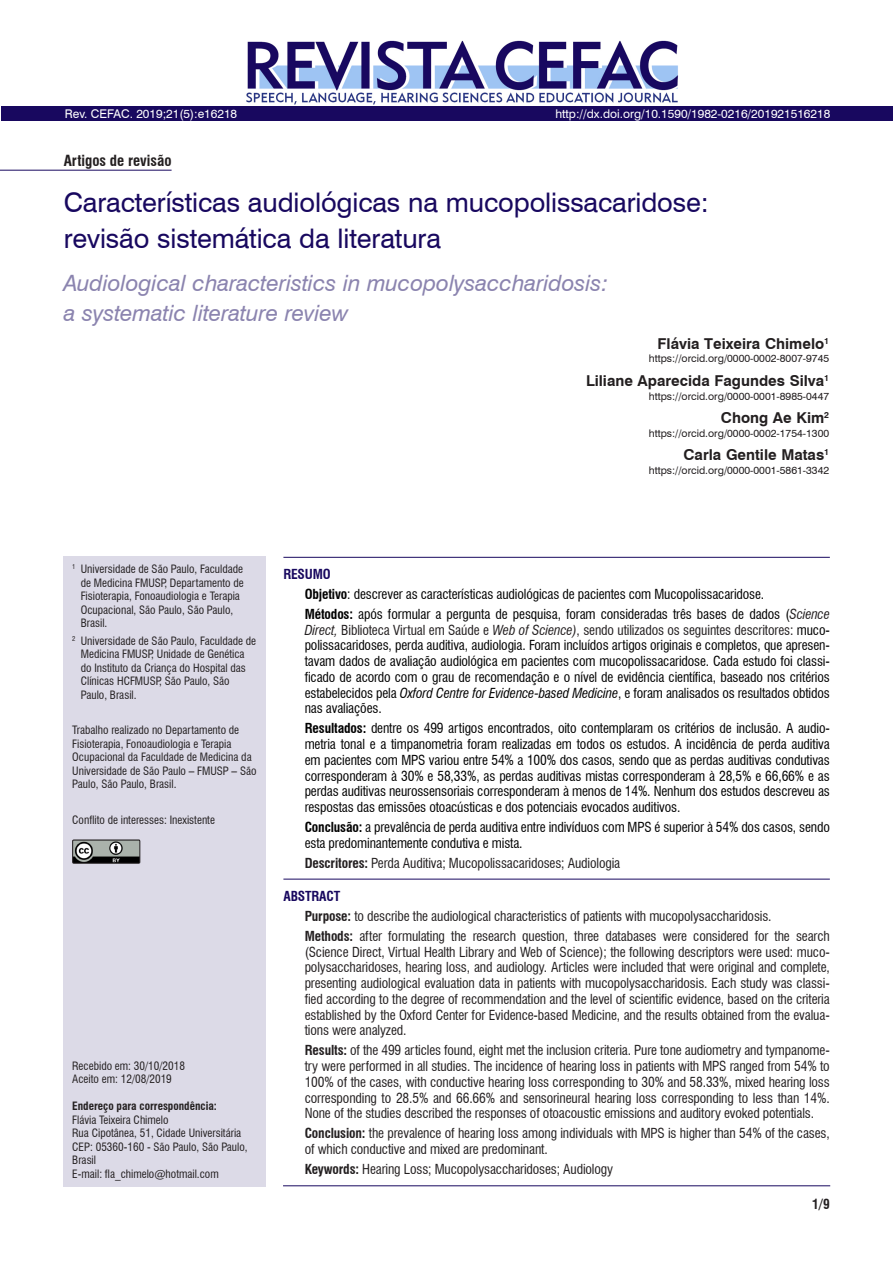
<style>
.page{position:relative;width:893px;height:1263px;background:#fff}
.page>*{position:absolute;margin:0;border:0;box-sizing:border-box;transform-origin:0 0}
.Titulo{font:27px/36px "Swiss 721 BT";letter-spacing:-.005em;color:#18085f}
.Titulo_ingles{font:italic 22.5px/30px "Swiss 721 BT";letter-spacing:-.005em;color:#8b84af}
.Autor{font:700 15px "Swiss 721 BT";color:#231f20}
.Tipo_de_artigo{font:700 condensed 15px "Swiss 721 BT";color:#231f20}
.Resumo{font:condensed 13.5px/15.8px "Swiss 721 BT";letter-spacing:-.01em;color:#231f20;text-align:justify}
.Resumo-2{font:condensed 13.5px/15.8px "Swiss 721 BT";letter-spacing:-.01em;color:#000;text-align:justify}
.Resumo_título{font:700 condensed 13.5px "Swiss 721 BT";letter-spacing:-.01em;color:#18085f}
.Cabeço_autor_esquer{font:700 condensed 13.5px "Swiss 721 BT";color:#231f20}
.DOI_-_variável_1{font:12px "Swiss 721 BT";color:#fff}
.Legenda_bibliográfi{font:12px "Swiss 721 BT";color:#fff}
.Notas{font:condensed 11.25px/13.5px "Swiss 721 BT";color:#231f20}
.Endereço_correspond{font:condensed 11.25px/13.5px "Swiss 721 BT";color:#231f20}
.Notas_sem_paragrafo{font:condensed 11.25px/13.5px "Swiss 721 BT";color:#231f20}
.Endereço_correspond-2{font:700 condensed 11.25px "Swiss 721 BT";color:#231f20}
.ORCID{font:10.5px "Swiss 721 BT";color:#231f20}
.s1{font-weight:700}
.s2{font-style:italic;color:#231f20}
.s3{color:#231f20}
.s4{font-style:italic}
</style>
<div class="page">
<div style="left:64px;top:556px;width:202px;height:630px;background:#dcdae7"></div>
<img style="left:74px;top:842px;width:64px;height:19px">
<div style="left:72px;top:840px;width:68px;height:23px;border:1px solid #231f20"></div>
<hr style="left:283px;top:557px;width:547px;height:1px;background:#18085f">
<hr style="left:283px;top:879px;width:547px;height:1px;background:#18085f">
<hr style="left:283px;top:1185px;width:547px;height:1px;background:#18085f">
<hr style="left:0;top:170px;width:172px;height:1px;background:#18085f">
<img style="left:246px;top:40px;width:432px;height:65px">
<div style="left:1px;top:106px;width:892px;height:15px;background:#18085f"></div>
<p class="Legenda_bibliográfi" style="left:65px;top:106px;width:174px">Rev. CEFAC. 2019;21(5):e16218</p>
<p class="DOI_-_variável_1" style="left:555px;top:106px;width:276px">http://dx.doi.org/10.1590/1982-0216/201921516218</p>
<p class="Tipo_de_artigo" style="left:64px;top:152px;width:109px">Artigos de revisão</p>
<p class="Titulo" style="left:64px;top:184px;width:646px">Características audiológicas na mucopolissacaridose: revisão sistemática da literatura</p>
<p class="Titulo_ingles" style="left:64px;top:268px;width:546px">Audiological characteristics in mucopolysaccharidosis: a systematic literature review</p>
<p class="Autor" style="left:658px;top:333px;width:173px">Flávia Teixeira Chimelo<sup>1</sup></p>
<p class="ORCID" style="left:649px;top:351px;width:182px">https://orcid.org/0000-0002-8007-9745</p>
<p class="Autor" style="left:586px;top:370px;width:245px">Liliane Aparecida Fagundes Silva<sup>1</sup></p>
<p class="ORCID" style="left:649px;top:388px;width:182px">https://orcid.org/0000-0001-8985-0447</p>
<p class="Autor" style="left:721px;top:407px;width:110px">Chong Ae Kim<sup>2</sup></p>
<p class="ORCID" style="left:649px;top:425px;width:182px">https://orcid.org/0000-0002-1754-1300</p>
<p class="Autor" style="left:683px;top:444px;width:147px">Carla Gentile Matas<sup>1</sup></p>
<p class="ORCID" style="left:649px;top:463px;width:182px">https://orcid.org/0000-0001-5861-3342</p>
<p class="Notas" style="left:81px;top:562px;width:164px;text-indent:-9px"><sup>1</sup> Universidade de São Paulo, Faculdade de Medicina FMUSP, Departamento de<br>Fisioterapia, Fonoaudiologia e Terapia<br>Ocupacional, São Paulo, São Paulo,<br>Brasil.</p>
<p class="Notas" style="left:81px;top:634px;width:177px;text-indent:-9px"><sup>2</sup> Universidade de São Paulo, Faculdade de Medicina FMUSP, Unidade de Genética do Instituto da Criança do Hospital das Clínicas HCFMUSP, São Paulo, São Paulo, Brasil.</p>
<p class="Notas_sem_paragrafo" style="left:72px;top:723px;width:186px">Trabalho realizado no Departamento de Fisioterapia, Fonoaudiologia e Terapia Ocupacional da Faculdade de Medicina da Universidade de São Paulo – FMUSP – São Paulo, São Paulo, Brasil.</p>
<p class="Notas" style="left:72px;top:813px;width:144px">Conflito de interesses: Inexistente</p>
<p class="Endereço_correspond" style="left:72px;top:1059px;width:114px">Recebido em: 30/10/2018</p>
<p class="Endereço_correspond" style="left:72px;top:1072px;width:101px">Aceito em: 12/08/2019</p>
<p class="Endereço_correspond-2" style="left:72px;top:1099px;width:146px">Endereço para correspondência:</p>
<p class="Endereço_correspond" style="left:72px;top:1113px;width:98px">Flávia Teixeira Chimelo</p>
<p class="Endereço_correspond" style="left:72px;top:1126px;width:170px">Rua Cipotânea, 51, Cidade Universitária</p>
<p class="Endereço_correspond" style="left:72px;top:1140px;width:177px">CEP: 05360-160 - São Paulo, São Paulo,<br>Brasil</p>
<p class="Endereço_correspond" style="left:72px;top:1167px;width:148px">E-mail: fla_chimelo@hotmail.com</p>
<p class="Resumo_título" style="left:283px;top:566px;width:49px">RESUMO</p>
<p class="Resumo-2" style="left:305px;top:586px;width:461px"><span class="s1">Objetivo</span>: descrever as características audiológicas de pacientes com Mucopolissacaridose.</p>
<p class="Resumo-2" style="left:305px;top:606px;width:527px"><span class="s1">Métodos:</span> após formular a pergunta de pesquisa, foram consideradas três bases de dados (<span class="s2">Science Direct,</span> <span class="s3">Biblioteca Virtual em Saúde e</span> <span class="s2">Web of Science)</span><span class="s3">, sendo utilizados os seguintes descritores:</span> muco&shy;polissacaridoses, perda auditiva, audiologia. Foram incluídos artigos originais e completos, que apresen&shy;tavam dados de avaliação audiológica em pacientes com mucopolissacaridose. Cada estudo foi classi&shy;ficado de acordo com o grau de recomendação e o nível de evidência científica, baseado nos critérios estabelecidos pela <span class="s4">Oxford Centre for Evidence-based Medicine</span>, e foram analisados os resultados obtidos nas avaliações.</p>
<p class="Resumo-2" style="left:305px;top:721px;width:527px"><span class="s1">Resultados:</span> dentre os 499 artigos encontrados, oito contemplaram os critérios de inclusão. A audio&shy;metria tonal e a timpanometria foram realizadas em todos os estudos. A incidência de perda auditiva em pacientes com MPS variou entre 54% a 100% dos casos, sendo que as perdas auditivas condutivas corresponderam à 30% e 58,33%, as perdas auditivas mistas corresponderam à 28,5% e 66,66% e as perdas auditivas neurossensoriais corresponderam à menos de 14%. Nenhum dos estudos descreveu as respostas das emissões otoacústicas e dos potenciais evocados auditivos.</p>
<p class="Resumo-2" style="left:305px;top:819px;width:527px"><span class="s1">Conclusão:</span> a prevalência de perda auditiva entre indivíduos com MPS é superior à 54% dos casos, sendo esta predominantemente condutiva e mista.</p>
<p class="Resumo" style="left:305px;top:855px;width:317px"><span class="s1">Descritores:</span> Perda Auditiva; Mucopolissacaridoses; Audiologia</p>
<p class="Resumo_título" style="left:283px;top:888px;width:58px">ABSTRACT</p>
<p class="Resumo" style="left:305px;top:908px;width:468px"><span class="s1">Purpose:</span> to describe the audiological characteristics of patients with mucopolysaccharidosis.</p>
<p class="Resumo" style="left:305px;top:928px;width:527px"><span class="s1">Methods:</span> after formulating the research question, three databases were considered for the search (Science Direct, Virtual Health Library and Web of Science); the following descriptors were used: muco&shy;polysaccharidoses, hearing loss, and audiology. Articles were included that were original and complete, presenting audiological evaluation data in patients with mucopolysaccharidosis. Each study was classi&shy;fied according to the degree of recommendation and the level of scientific evidence, based on the criteria established by the Oxford Center for Evidence-based Medicine, and the results obtained from the evalua&shy;tions were analyzed.</p>
<p class="Resumo" style="left:305px;top:1042px;width:527px"><span class="s1">Results:</span> of the 499 articles found, eight met the inclusion criteria. Pure tone audiometry and tympanome&shy;try were performed in all studies. The incidence of hearing loss in patients with MPS ranged from 54% to 100% of the cases, with conductive hearing loss corresponding to 30% and 58.33%, mixed hearing loss corresponding to 28.5% and 66.66% and sensorineural hearing loss corresponding to less than 14%.<br>None of the studies described the responses of otoacoustic emissions and auditory evoked potentials.</p>
<p class="Resumo" style="left:305px;top:1125px;width:527px"><span class="s1">Conclusion:</span> the prevalence of hearing loss among individuals with MPS is higher than 54% of the cases, of which conductive and mixed are predominant.</p>
<p class="Resumo" style="left:305px;top:1161px;width:310px"><span class="s1">Keywords:</span> Hearing Loss; Mucopolysaccharidoses; Audiology</p>
<p class="Cabeço_autor_esquer" style="left:812px;top:1195px;width:19px">1/9</p>
</div>
